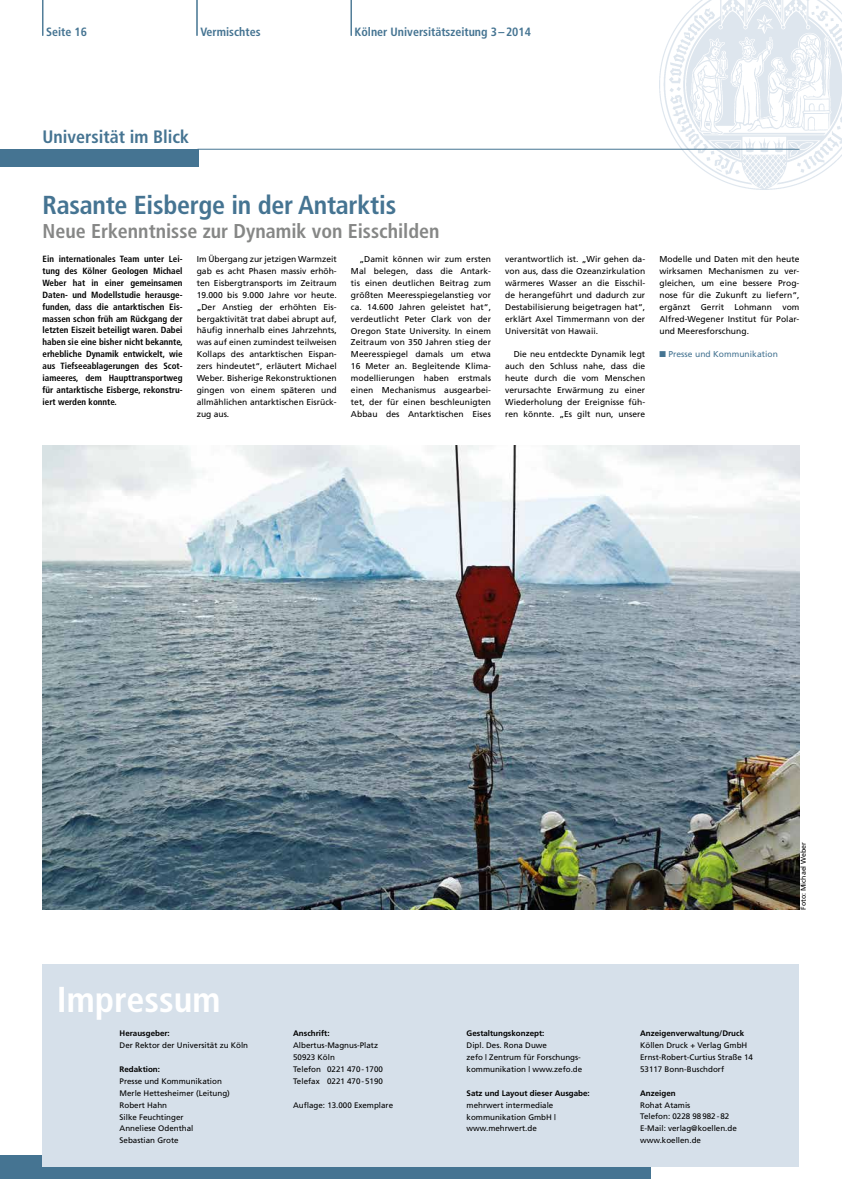
<style>
.page{position:relative;width:842px;height:1191px;background:#fff}
.page>*{position:absolute;margin:0;border:0;box-sizing:border-box;transform-origin:0 0}
.t1{font:700 condensed 36px "Frutiger";color:#fff}
.t2{font:700 condensed 26px "Frutiger";letter-spacing:-.01em;color:#457492}
.t3{font:700 condensed 20px "Frutiger";color:#868786}
.t4{font:700 condensed 18px "Frutiger";color:#457492}
.t5{font:700 condensed 12px "Frutiger";color:#457492}
.t6{font:700 condensed 9px/11.9px "Frutiger";color:#000;text-align:justify}
.t7{font:8.5px/11.9px "Frutiger";letter-spacing:.005em;color:#000;text-align:justify}
.t8{font:8.5px "Frutiger";letter-spacing:.005em;color:#457492}
.t9{font:8px/11.9px "Frutiger";color:#000}
.t10{font:700 8px "Frutiger";color:#000}
.t11{font:7px "Frutiger";color:#000}
</style>
<div class="page">
<div style="left:0;top:1155px;width:651px;height:24px;background:#457492"></div>
<div style="left:43px;top:964px;width:756px;height:203px;background:#d6e0ea"></div>
<img style="left:659px;top:0;width:183px;height:189px">
<hr style="left:43px;top:0;width:1px;height:36px;background:#457492">
<hr style="left:197px;top:0;width:1px;height:36px;background:#457492">
<hr style="left:351px;top:0;width:1px;height:36px;background:#457492">
<div style="left:0;top:149px;width:199px;height:18px;background:#457492"></div>
<hr style="left:197px;top:149px;width:602px;height:1px;background:#457492">
<img style="left:43px;top:445px;width:756px;height:465px">
<h3 class="t5" style="left:46px;top:24px;width:42px">Seite 16</h3>
<h3 class="t5" style="left:200px;top:24px;width:62px">Vermischtes</h3>
<h3 class="t5" style="left:355px;top:24px;width:178px">Kölner Universitätszeitung 3–2014</h3>
<h3 class="t4" style="left:43px;top:126px;width:148px">Universität im Blick</h3>
<h2 class="t2" style="left:43px;top:190px;width:355px">Rasante Eisberge in der Antarktis</h2>
<h3 class="t3" style="left:43px;top:219px;width:399px">Neue Erkenntnisse zur Dynamik von Eisschilden</h3>
<p class="t6" style="left:43px;top:253px;width:142px">Ein internationales Team unter Lei&shy;tung des Kölner Geologen Michael Weber hat in einer gemeinsamen Daten- und Modellstudie herausge&shy;funden, dass die antarktischen Eis&shy;massen schon früh am Rückgang der letzten Eiszeit beteiligt waren. Dabei haben sie eine bisher nicht bekannte, erhebliche Dynamik entwickelt, wie aus Tiefseeablagerungen des Scot&shy;iameeres, dem Haupttransportweg für antarktische Eisberge, rekonstru&shy;iert werden konnte.</p>
<p class="t7" style="left:197px;top:253px;width:142px">Im Übergang zur jetzigen Warmzeit gab es acht Phasen massiv erhöh&shy;ten Eisbergtransports im Zeitraum 19.000 bis 9.000 Jahre vor heute. „Der Anstieg der erhöhten Eis&shy;bergaktivität trat dabei abrupt auf, häufig innerhalb eines Jahrzehnts, was auf einen zumindest teilweisen Kollaps des antarktischen Eispan&shy;zers hindeutet“, erläutert Michael Weber. Bisherige Rekonstruktionen gingen von einem späteren und allmählichen antarktischen Eisrück&shy;zug aus.</p>
<p class="t7" style="left:351px;top:253px;width:142px;text-indent:8px">„Damit können wir zum ersten Mal belegen, dass die Antark&shy;tis einen deutlichen Beitrag zum größten Meeresspiegelanstieg vor ca. 14.600 Jahren geleistet hat“, verdeutlicht Peter Clark von der Oregon State University. In einem Zeitraum von 350 Jahren stieg der Meeresspiegel damals um etwa 16 Meter an. Begleitende Klima&shy;modellierungen haben erstmals einen Mechanismus ausgearbei&shy;tet, der für einen beschleunigten Abbau des Antarktischen Eises</p>
<p class="t7" style="left:505px;top:253px;width:142px">verantwortlich ist. „Wir gehen da&shy;von aus, dass die Ozeanzirkulation wärmeres Wasser an die Eisschil&shy;de herangeführt und dadurch zur Destabilisierung beigetragen hat“, erklärt Axel Timmermann von der Universität von Hawaii.</p>
<p class="t7" style="left:505px;top:348px;width:142px;text-indent:9px">Die neu entdeckte Dynamik legt auch den Schluss nahe, dass die heute durch die vom Menschen verursachte Erwärmung zu einer Wiederholung der Ereignisse füh&shy;ren könnte. „Es gilt nun, unsere</p>
<p class="t7" style="left:659px;top:253px;width:142px">Modelle und Daten mit den heute wirksamen Mechanismen zu ver&shy;gleichen, um eine bessere Prog&shy;nose für die Zukunft zu liefern“, ergänzt Gerrit Lohmann vom Alfred-Wegener Institut für Polar&shy;und Meeresforschung.</p>
<p class="t8" style="left:659px;top:349px;width:120px">■ Presse und Kommunikation</p>
<h1 class="t1" style="left:57px;top:978px;width:165px">Impressum</h1>
<p class="t11" style="left:799px;top:910px;width:69px;rotate:-90deg">Foto: Michael Weber</p>
<p class="t10" style="left:120px;top:1028px;width:52px">Herausgeber:</p>
<p class="t9" style="left:120px;top:1039px;width:130px">Der Rektor der Universität zu Köln</p>
<p class="t10" style="left:120px;top:1064px;width:42px">Redaktion:</p>
<p class="t9" style="left:120px;top:1075px;width:112px">Presse und Kommunikation<br>Merle Hettesheimer (Leitung)<br>Robert Hahn<br>Silke Feuchtinger<br>Anneliese Odenthal<br>Sebastian Grote</p>
<p class="t10" style="left:293px;top:1028px;width:38px">Anschrift:</p>
<p class="t9" style="left:293px;top:1039px;width:91px">Albertus-Magnus-Platz<br>50923 Köln<br>Telefon 0221 470-1700<br>Telefax 0221 470-5190</p>
<p class="t9" style="left:293px;top:1098px;width:102px">Auflage: 13.000 Exemplare</p>
<p class="t10" style="left:467px;top:1028px;width:79px">Gestaltungskonzept:</p>
<p class="t9" style="left:467px;top:1039px;width:117px">Dipl. Des. Rona Duwe<br>zefo | Zentrum für Forschungs&shy;kommunikation | www.zefo.de</p>
<p class="t10" style="left:467px;top:1088px;width:125px">Satz und Layout dieser Ausgabe:</p>
<p class="t9" style="left:467px;top:1098px;width:91px">mehrwert intermediale kommunikation GmbH | www.mehrwert.de</p>
<p class="t10" style="left:640px;top:1028px;width:106px">Anzeigenverwaltung/Druck</p>
<p class="t9" style="left:640px;top:1039px;width:114px">Köllen Druck + Verlag GmbH<br>Ernst-Robert-Curtius Straße 14<br>53117 Bonn-Buschdorf</p>
<p class="t10" style="left:640px;top:1088px;width:37px">Anzeigen</p>
<p class="t9" style="left:640px;top:1098px;width:98px">Rohat Atamis<br>Telefon: 0228 98982-82<br>E-Mail: verlag@koellen.de www.koellen.de</p>
</div>
